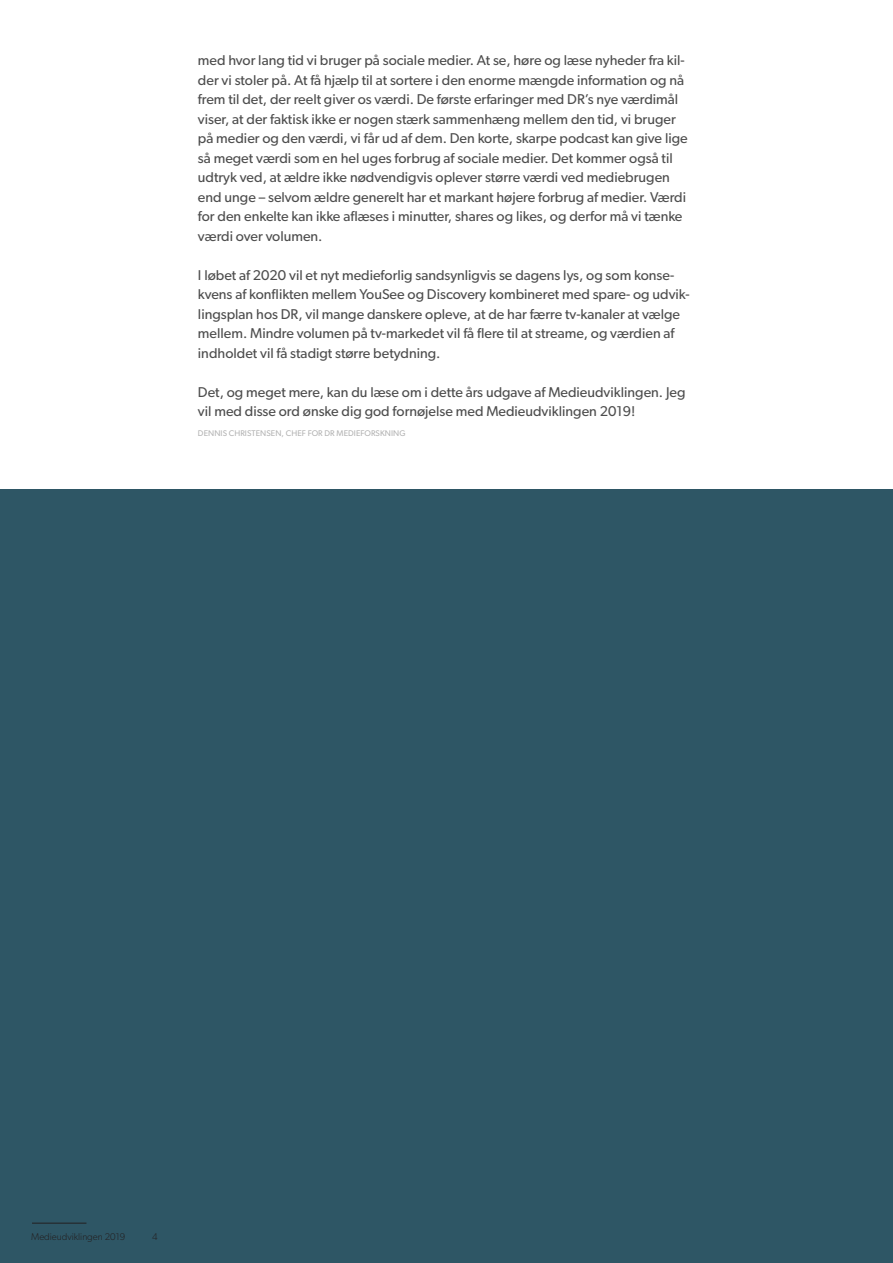
<style>
.page{position:relative;width:893px;height:1263px;background:#fff}
.page>*{position:absolute;margin:0;border:0;box-sizing:border-box;transform-origin:0 0}
.t1{font:14.25px/19.5px "Gibson";color:#4d4d4d}
.t2{font:300 9.75px "Gibson";color:#231f20}
.t3{font:8.25px "Gibson";letter-spacing:.01em;color:#b3b3b3}
</style>
<div class="page">
<div style="left:0;top:489px;width:893px;height:774px;background:#2e5665"></div>
<hr style="left:32px;top:1223px;width:54px;height:1px;background:#231f20">
<p class="t1" style="left:198px;top:51px;width:491px">med hvor lang tid vi bruger på sociale medier. At se, høre og læse nyheder fra kil&shy;der vi stoler på. At få hjælp til at sortere i den enorme mængde information og nå frem til det, der reelt giver os værdi. De første erfaringer med DR’s nye værdimål viser, at der faktisk ikke er nogen stærk sammenhæng mellem den tid, vi bruger på medier og den værdi, vi får ud af dem. Den korte, skarpe podcast kan give lige så meget værdi som en hel uges forbrug af sociale medier. Det kommer også til udtryk ved, at ældre ikke nødvendigvis oplever større værdi ved mediebrugen end unge – selvom ældre generelt har et markant højere forbrug af medier. Værdi for den enkelte kan ikke aflæses i minutter, shares og likes, og derfor må vi tænke værdi over volumen.</p>
<p class="t1" style="left:198px;top:265px;width:493px">I løbet af 2020 vil et nyt medieforlig sandsynligvis se dagens lys, og som konse&shy;kvens af konflikten mellem YouSee og Discovery kombineret med spare- og udvik&shy;lingsplan hos DR, vil mange danskere opleve, at de har færre tv-kanaler at vælge mellem. Mindre volumen på tv-markedet vil få flere til at streame, og værdien af indholdet vil få stadigt større betydning.</p>
<p class="t1" style="left:198px;top:382px;width:489px">Det, og meget mere, kan du læse om i dette års udgave af Medieudviklingen. Jeg vil med disse ord ønske dig god fornøjelse med Medieudviklingen 2019!</p>
<p class="t3" style="left:198px;top:428px;width:209px">DENNIS CHRISTENSEN, CHEF FOR DR MEDIEFORSKNING</p>
<p class="t2" style="left:31px;top:1231px;width:96px">Medieudviklingen 2019</p>
<p class="t2" style="left:152px;top:1231px;width:7px">4</p>
</div>
